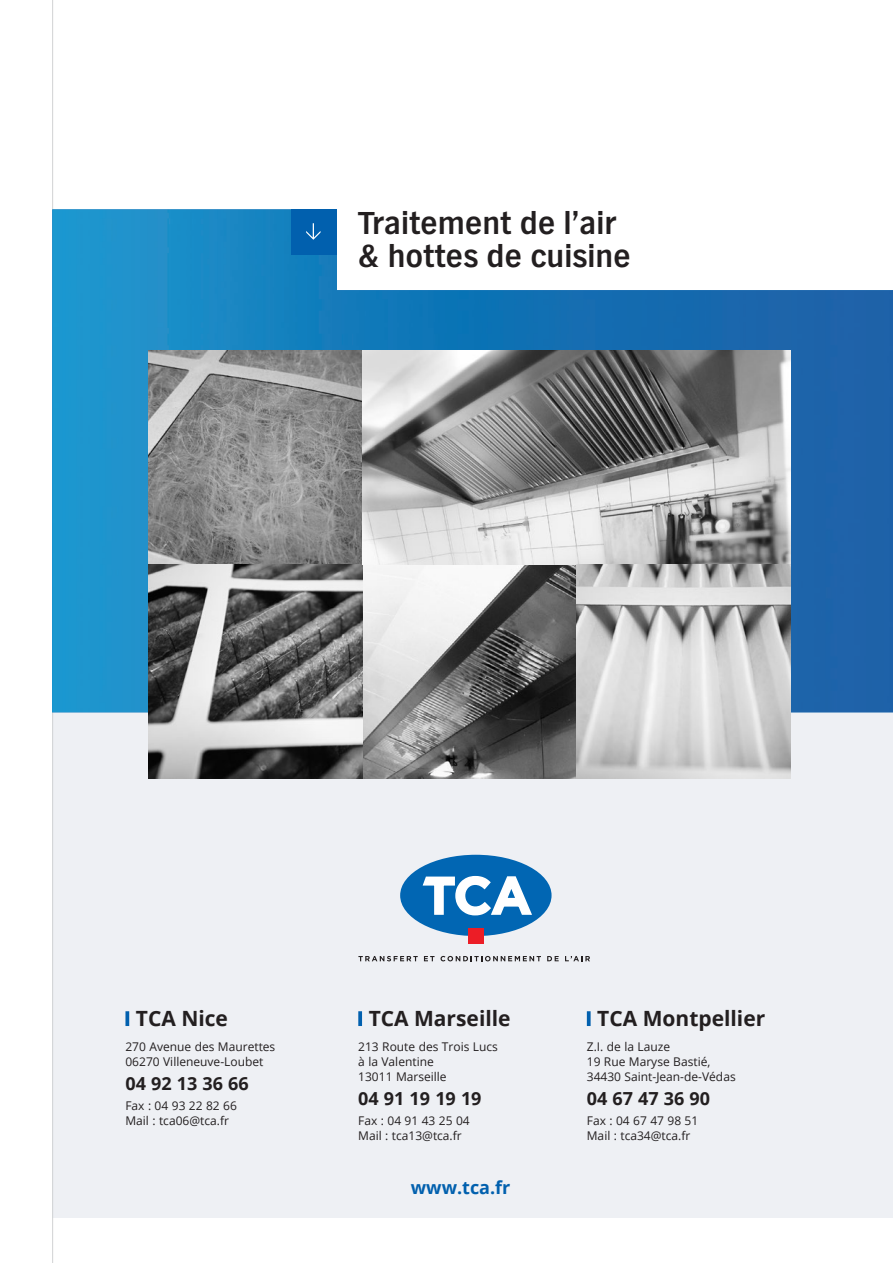
<style>
.page{position:relative;width:893px;height:1263px;background:#fff}
.page>*{position:absolute;margin:0;border:0;box-sizing:border-box;transform-origin:0 0}
.t1{font:700 33px/33px "TV Nord EF";color:#231f20}
.t2{font:700 21px "Open Sans";color:#231f20}
.t3{font:700 18px "Open Sans";color:#231f20}
.t4{font:700 18px "Open Sans";color:#0160ae}
.t5{font:12px/15px "Open Sans";color:#231f20}
</style>
<div class="page">
<div style="left:52px;top:323px;width:841px;height:895px;background:#eef0f4"></div>
<hr style="left:52px;top:0;width:1px;height:1263px;background:#d1d2d4">
<img style="left:52px;top:209px;width:841px;height:503px">
<div style="left:400px;top:855px;width:152px;height:81px;background:#0166b3;border-radius:50%"></div>
<svg style="left:422px;top:875px;width:110px;height:41px"></svg>
<svg style="left:358px;top:956px;width:60px;height:5px"></svg>
<svg style="left:424px;top:956px;width:117px;height:5px"></svg>
<svg style="left:547px;top:956px;width:12px;height:5px"></svg>
<svg style="left:565px;top:956px;width:25px;height:5px"></svg>
<div style="left:468px;top:928px;width:16px;height:16px;background:#ec1d26"></div>
<img style="left:148px;top:351px;width:642px;height:428px">
<div style="left:291px;top:209px;width:46px;height:46px;background:#0160ae"></div>
<svg style="left:306px;top:223px;width:15px;height:17px"></svg>
<svg style="left:125px;top:1011px;width:4px;height:15px"></svg>
<svg style="left:358px;top:1011px;width:4px;height:15px"></svg>
<svg style="left:587px;top:1011px;width:4px;height:15px"></svg>
<h1 class="t1" style="left:358px;top:206px;width:274px">Traitement de l’air &amp; hottes de cuisine</h1>
<h2 class="t2" style="left:136px;top:1004px;width:94px">TCA Nice</h2>
<h2 class="t2" style="left:369px;top:1004px;width:143px">TCA Marseille</h2>
<h2 class="t2" style="left:597px;top:1004px;width:170px">TCA Montpellier</h2>
<p class="t5" style="left:125px;top:1039px;width:151px">270 Avenue des Maurettes<br>06270 Villeneuve-Loubet</p>
<h3 class="t3" style="left:125px;top:1071px;width:125px">04 92 13 36 66</h3>
<p class="t5" style="left:125px;top:1097px;width:113px">Fax : 04 93 22 82 66<br>Mail : tca06@tca.fr</p>
<p class="t5" style="left:358px;top:1039px;width:141px">213 Route des Trois Lucs à la Valentine<br>13011 Marseille</p>
<h3 class="t3" style="left:358px;top:1086px;width:125px">04 91 19 19 19</h3>
<p class="t5" style="left:358px;top:1112px;width:113px">Fax : 04 91 43 25 04<br>Mail : tca13@tca.fr</p>
<h3 class="t4" style="left:411px;top:1175px;width:101px">www.tca.fr</h3>
<p class="t5" style="left:587px;top:1039px;width:150px">Z.I. de la Lauze<br>19 Rue Maryse Bastié,<br>34430 Saint-Jean-de-Védas</p>
<h3 class="t3" style="left:587px;top:1086px;width:125px">04 67 47 36 90</h3>
<p class="t5" style="left:587px;top:1112px;width:113px">Fax : 04 67 47 98 51<br>Mail : tca34@tca.fr</p>
</div>
